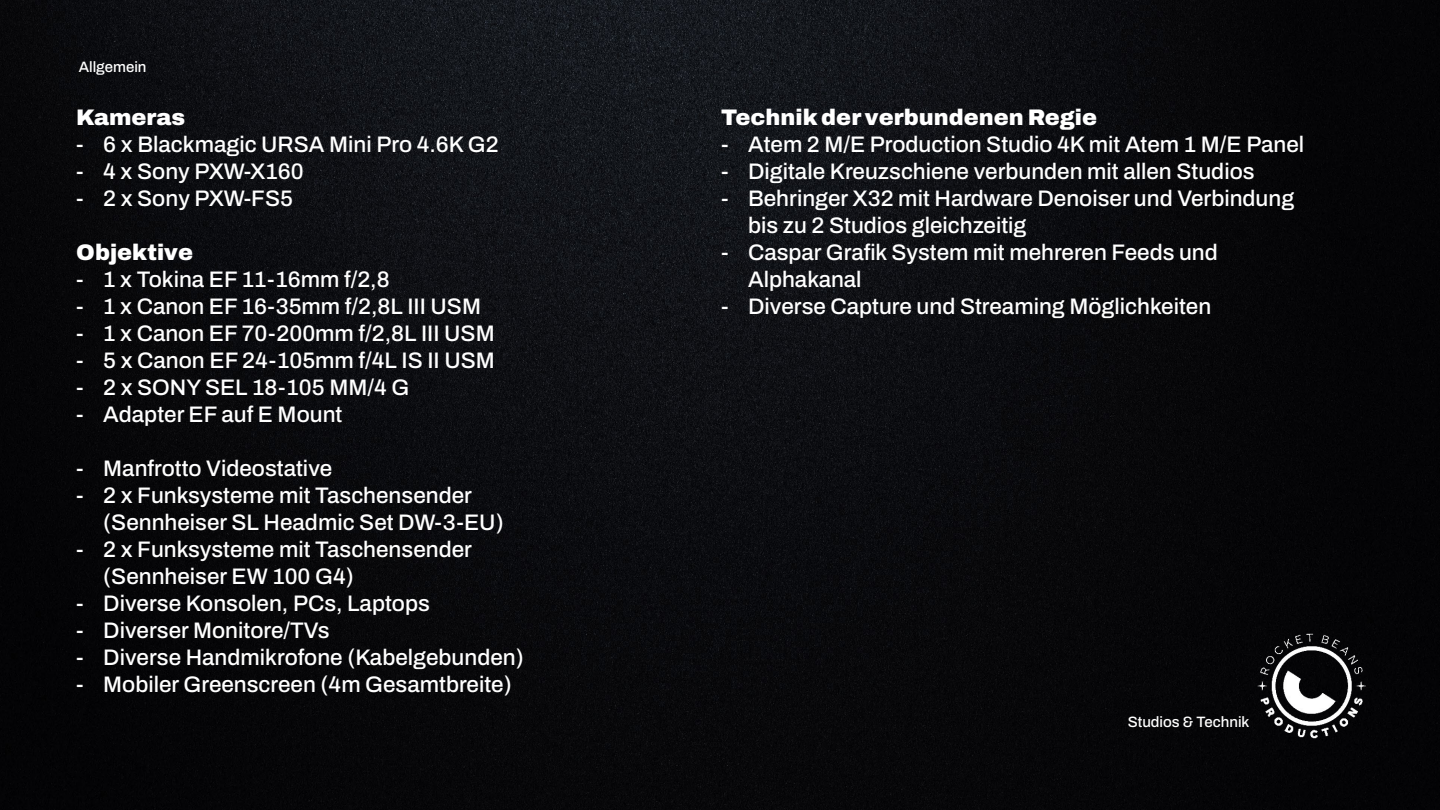
<style>
.page{position:relative;width:1440px;height:810px;background:#fff}
.page>*{position:absolute;margin:0;border:0;box-sizing:border-box;transform-origin:0 0}
.t1{font:500 22.5px/27px "Archivo";color:#fff}
.t2{font:900 22.5px "Archivo";color:#fff}
.t3{font:500 15px "Archivo";color:#fff}
</style>
<div class="page">
<img style="left:0;top:0;width:1440px;height:810px">
<img style="left:1254px;top:625px;width:116px;height:122px">
<p class="t3" style="left:79px;top:59px;width:69px">Allgemein</p>
<p class="t2" style="left:76px;top:105px;width:110px">Kameras</p>
<p class="t1" style="left:76px;top:131px;width:424px">- 6 x Blackmagic URSA Mini Pro 4.6K G2</p>
<p class="t1" style="left:76px;top:158px;width:229px">- 4 x Sony PXW-X160</p>
<p class="t1" style="left:76px;top:185px;width:218px">- 2 x Sony PXW-FS5</p>
<p class="t2" style="left:76px;top:240px;width:118px">Objektive</p>
<p class="t1" style="left:76px;top:266px;width:315px">- 1 x Tokina EF 11-16mm f/2,8</p>
<p class="t1" style="left:76px;top:293px;width:406px">- 1 x Canon EF 16-35mm f/2,8L III USM</p>
<p class="t1" style="left:76px;top:320px;width:420px">- 1 x Canon EF 70-200mm f/2,8L III USM</p>
<p class="t1" style="left:76px;top:347px;width:420px">- 5 x Canon EF 24-105mm f/4L IS II USM</p>
<p class="t1" style="left:76px;top:374px;width:335px">- 2 x SONY SEL 18-105 MM/4 G</p>
<p class="t1" style="left:76px;top:401px;width:268px">- Adapter EF auf E Mount</p>
<p class="t1" style="left:76px;top:455px;width:258px">- Manfrotto Videostative</p>
<p class="t1" style="left:103px;top:482px;width:402px;text-indent:-27px">- 2 x Funksysteme mit Taschensender (Sennheiser SL Headmic Set DW-3-EU)</p>
<p class="t1" style="left:103px;top:536px;width:370px;text-indent:-27px">- 2 x Funksysteme mit Taschensender (Sennheiser EW 100 G4)</p>
<p class="t1" style="left:76px;top:590px;width:355px">- Diverse Konsolen, PCs, Laptops</p>
<p class="t1" style="left:76px;top:617px;width:255px">- Diverser Monitore/TVs</p>
<p class="t1" style="left:76px;top:644px;width:449px">- Diverse Handmikrofone (Kabelgebunden)</p>
<p class="t1" style="left:76px;top:671px;width:437px">- Mobiler Greenscreen (4m Gesamtbreite)</p>
<p class="t2" style="left:721px;top:105px;width:377px">Technik der verbundenen Regie</p>
<p class="t1" style="left:721px;top:131px;width:585px">- Atem 2 M/E Production Studio 4K mit Atem 1 M/E Panel</p>
<p class="t1" style="left:721px;top:158px;width:535px">- Digitale Kreuzschiene verbunden mit allen Studios</p>
<p class="t1" style="left:748px;top:185px;width:548px;text-indent:-27px">- Behringer X32 mit Hardware Denoiser und Verbindung bis zu 2 Studios gleichzeitig</p>
<p class="t1" style="left:748px;top:239px;width:471px;text-indent:-27px">- Caspar Grafik System mit mehreren Feeds und<br>Alphakanal</p>
<p class="t1" style="left:721px;top:293px;width:492px">- Diverse Capture und Streaming Möglichkeiten</p>
<p class="t3" style="left:1128px;top:714px;width:123px">Studios &amp; Technik</p>
</div>
